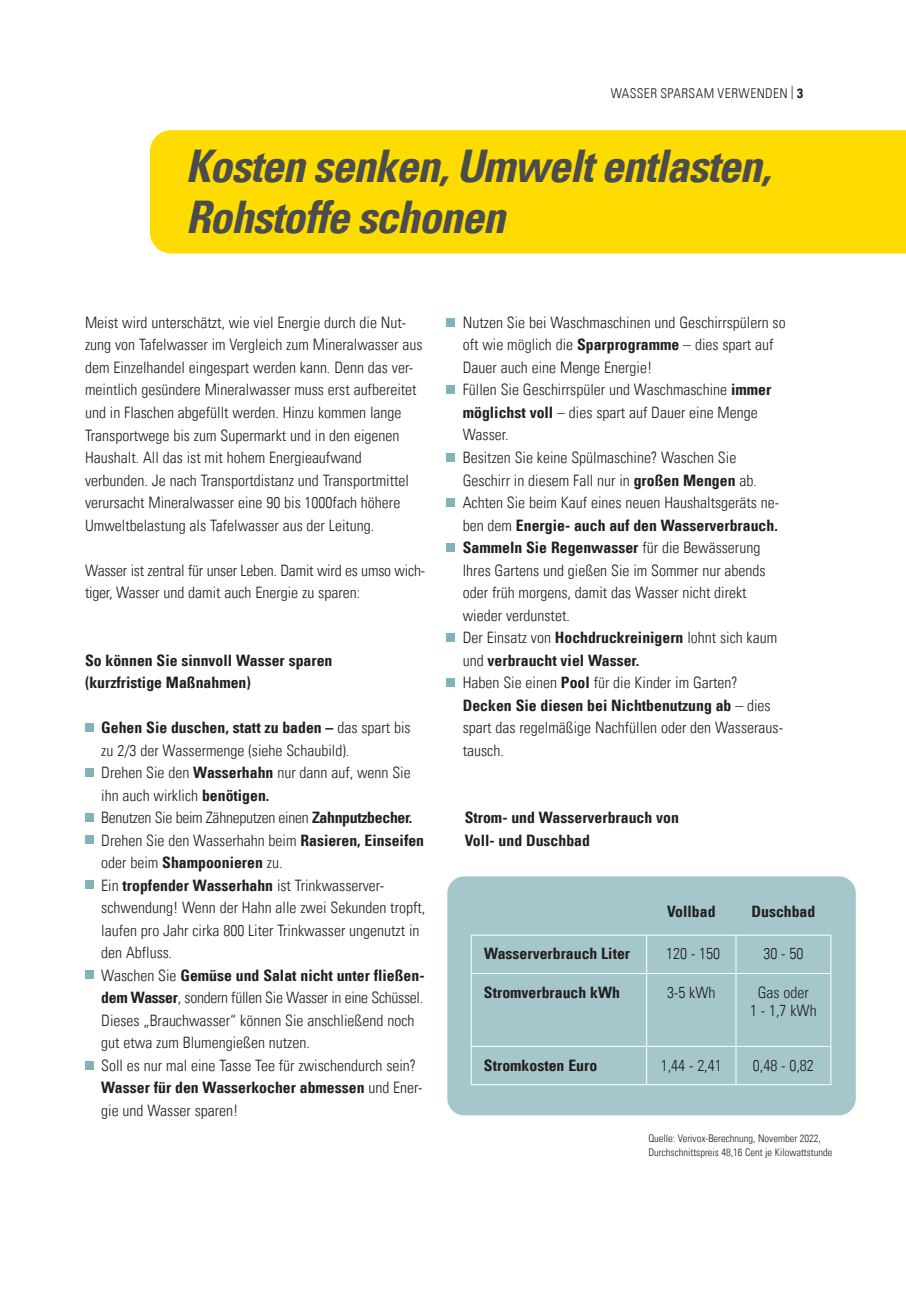
<style>
.page{position:relative;width:906px;height:1289px;background:#fff}
.page>*{position:absolute;margin:0;border:0;box-sizing:border-box;transform-origin:0 0}
.t1{font:italic 700 condensed 45px/51px "Univers LT";letter-spacing:-.025em;color:#4b4c4d}
.t2{font:300 condensed 15.75px/22.5px "Univers LT";color:#231f20}
.t3{font:700 condensed 15.75px/22.5px "Univers LT";color:#231f20}
.t4{font:300 condensed 13.5px "Univers LT";letter-spacing:.03em;color:#231f20}
.t5{font:300 condensed 10.5px/13.5px "Univers LT";color:#231f20}
.s1{font-weight:700}
</style>
<div class="page">
<div style="left:85px;top:723px;width:9px;height:8px;background:#80b4b9"></div>
<div style="left:85px;top:768px;width:9px;height:8px;background:#80b4b9"></div>
<div style="left:85px;top:813px;width:9px;height:8px;background:#80b4b9"></div>
<div style="left:85px;top:835px;width:9px;height:9px;background:#80b4b9"></div>
<div style="left:85px;top:880px;width:9px;height:9px;background:#80b4b9"></div>
<div style="left:85px;top:970px;width:9px;height:9px;background:#80b4b9"></div>
<div style="left:85px;top:1060px;width:9px;height:9px;background:#80b4b9"></div>
<div style="left:446px;top:318px;width:9px;height:8px;background:#80b4b9"></div>
<div style="left:446px;top:385px;width:9px;height:9px;background:#80b4b9"></div>
<div style="left:446px;top:453px;width:9px;height:8px;background:#80b4b9"></div>
<div style="left:446px;top:498px;width:9px;height:8px;background:#80b4b9"></div>
<div style="left:446px;top:543px;width:9px;height:8px;background:#80b4b9"></div>
<div style="left:446px;top:633px;width:9px;height:8px;background:#80b4b9"></div>
<div style="left:446px;top:678px;width:9px;height:8px;background:#80b4b9"></div>
<div style="left:150px;top:130px;width:756px;height:123px;background:#ffdc01"></div>
<div style="left:447px;top:876px;width:408px;height:239px;background:#a5c7cb;border-radius:17px"></div>
<hr style="left:471px;top:934px;width:175px;height:1px;background:#fff">
<hr style="left:646px;top:934px;width:90px;height:1px;background:#fff">
<hr style="left:646px;top:935px;width:1px;height:38px;background:#fff">
<hr style="left:736px;top:934px;width:95px;height:1px;background:#fff">
<hr style="left:735px;top:935px;width:1px;height:38px;background:#fff">
<hr style="left:830px;top:935px;width:1px;height:38px;background:#fff">
<hr style="left:471px;top:973px;width:175px;height:1px;background:#fff">
<hr style="left:646px;top:973px;width:90px;height:1px;background:#fff">
<hr style="left:646px;top:973px;width:1px;height:72px;background:#fff">
<hr style="left:736px;top:973px;width:95px;height:1px;background:#fff">
<hr style="left:735px;top:973px;width:1px;height:72px;background:#fff">
<hr style="left:830px;top:973px;width:1px;height:72px;background:#fff">
<hr style="left:646px;top:1046px;width:1px;height:38px;background:#fff">
<hr style="left:735px;top:1046px;width:1px;height:38px;background:#fff">
<hr style="left:830px;top:1046px;width:1px;height:38px;background:#fff">
<hr style="left:471px;top:1045px;width:175px;height:1px;background:#fff">
<hr style="left:646px;top:1045px;width:90px;height:1px;background:#fff">
<hr style="left:736px;top:1045px;width:95px;height:1px;background:#fff">
<hr style="left:471px;top:1084px;width:175px;height:1px;background:#fff">
<hr style="left:646px;top:1084px;width:90px;height:1px;background:#fff">
<hr style="left:736px;top:1084px;width:95px;height:1px;background:#fff">
<hr style="left:471px;top:935px;width:1px;height:38px;background:#fff">
<hr style="left:471px;top:973px;width:1px;height:72px;background:#fff">
<hr style="left:471px;top:1046px;width:1px;height:38px;background:#fff">
<p class="t4" style="left:611px;top:85px;width:194px">WASSER SPARSAM VERWENDEN | <span class="s1">3</span></p>
<h1 class="t1" style="left:186px;top:140px;width:587px">Kosten senken, Umwelt entlasten,<br>Rohstoffe schonen</h1>
<p class="t2" style="left:85px;top:311px;width:339px">Meist wird unterschätzt, wie viel Energie durch die Nut&shy;zung von Tafelwasser im Vergleich zum Mineralwasser aus dem Einzelhandel eingespart werden kann. Denn das ver&shy;meintlich gesündere Mineralwasser muss erst aufbereitet und in Flaschen abgefüllt werden. Hinzu kommen lange Transportwege bis zum Supermarkt und in den eigenen Haushalt. All das ist mit hohem Energieaufwand verbunden. Je nach Transportdistanz und Transportmittel verursacht Mineralwasser eine 90 bis 1000fach höhere Umweltbelastung als Tafelwasser aus der Leitung.</p>
<p class="t2" style="left:85px;top:559px;width:341px">Wasser ist zentral für unser Leben. Damit wird es umso wich&shy;tiger, Wasser und damit auch Energie zu sparen:</p>
<p class="t3" style="left:85px;top:648px;width:249px">So können Sie sinnvoll Wasser sparen (kurzfristige Maßnahmen)</p>
<p class="t2" style="left:101px;top:716px;width:325px"><span class="s1">Gehen Sie duschen, statt zu baden –</span> das spart bis zu 2/3 der Wassermenge (siehe Schaubild).<br>Drehen Sie den <span class="s1">Wasserhahn</span> nur dann auf, wenn Sie ihn auch wirklich <span class="s1">benötigen.<br></span>Benutzen Sie beim Zähneputzen einen <span class="s1">Zahnputzbecher.<br></span>Drehen Sie den Wasserhahn beim <span class="s1">Rasieren, Einseifen </span>oder beim <span class="s1">Shampoonieren</span> zu.<br>Ein <span class="s1">tropfender Wasserhahn</span> ist Trinkwasserver&shy;schwendung! Wenn der Hahn alle zwei Sekunden tropft, laufen pro Jahr cirka 800 Liter Trinkwasser ungenutzt in den Abfluss.<br>Waschen Sie <span class="s1">Gemüse und Salat nicht unter fließen&shy;dem Wasser</span>, sondern füllen Sie Wasser in eine Schüssel.<br>Dieses „Brauchwasser“ können Sie anschließend noch gut etwa zum Blumengießen nutzen.<br>Soll es nur mal eine Tasse Tee für zwischendurch sein?<br><span class="s1">Wasser für den Wasserkocher abmessen</span> und Ener&shy;gie und Wasser sparen!</p>
<p class="t2" style="left:463px;top:311px;width:324px">Nutzen Sie bei Waschmaschinen und Geschirrspülern so oft wie möglich die <span class="s1">Sparprogramme</span> – dies spart auf Dauer auch eine Menge Energie!<br>Füllen Sie Geschirrspüler und Waschmaschine <span class="s1">immer möglichst voll</span> – dies spart auf Dauer eine Menge Wasser.<br>Besitzen Sie keine Spülmaschine? Waschen Sie Geschirr in diesem Fall nur in <span class="s1">großen Mengen</span> ab.<br>Achten Sie beim Kauf eines neuen Haushaltsgeräts ne&shy;ben dem <span class="s1">Energie- auch auf den Wasserverbrauch.<br>Sammeln Sie Regenwasser</span> für die Bewässerung Ihres Gartens und gießen Sie im Sommer nur abends oder früh morgens, damit das Wasser nicht direkt wieder verdunstet.<br>Der Einsatz von <span class="s1">Hochdruckreinigern</span> lohnt sich kaum und <span class="s1">verbraucht viel Wasser.<br></span>Haben Sie einen <span class="s1">Pool</span> für die Kinder im Garten?<br><span class="s1">Decken Sie diesen bei Nichtbenutzung ab</span> – dies spart das regelmäßige Nachfüllen oder den Wasseraus&shy;tausch.</p>
<p class="t3" style="left:465px;top:806px;width:216px">Strom- und Wasserverbrauch von<br>Voll- und Duschbad</p>
<p class="t3" style="left:667px;top:899px;width:50px">Vollbad</p>
<p class="t3" style="left:751px;top:899px;width:65px">Duschbad</p>
<p class="t3" style="left:484px;top:942px;width:148px">Wasserverbrauch Liter</p>
<p class="t2" style="left:666px;top:942px;width:56px">120 - 150</p>
<p class="t2" style="left:763px;top:942px;width:42px">30 - 50</p>
<p class="t3" style="left:484px;top:980px;width:137px">Stromverbrauch kWh</p>
<p class="t2" style="left:667px;top:980px;width:50px">3-5 kWh</p>
<p class="t2" style="left:750px;top:983px;width:68px;line-height:18px;text-align:center">Gas oder<br>1 - 1,7 kWh</p>
<p class="t3" style="left:484px;top:1053px;width:115px">Stromkosten Euro</p>
<p class="t2" style="left:661px;top:1053px;width:63px">1,44 - 2,41</p>
<p class="t2" style="left:753px;top:1053px;width:63px">0,48 - 0,82</p>
<p class="t5" style="left:648px;top:1131px;width:186px">Quelle: Verivox-Berechnung, November 2022,<br>Durchschnittspreis 48,16 Cent je Kilowattstunde</p>
</div>
